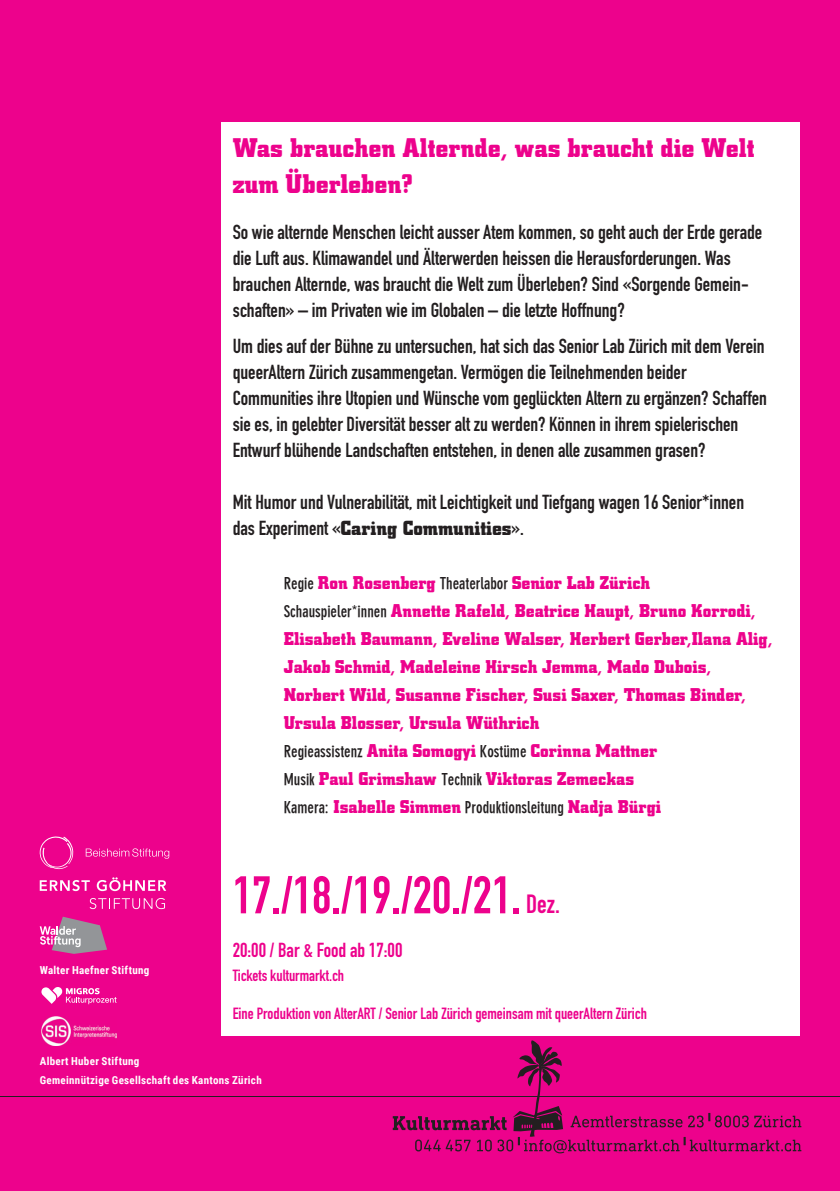
<style>
.page{position:relative;width:840px;height:1191px;background:#fff}
.page>*{position:absolute;margin:0;border:0;box-sizing:border-box;transform-origin:0 0}
.t1{font:700 52px "DIN Condensed";color:#ed028c}
.t2{font:700 28px/36px "City D";color:#ed028c}
.t3{font:700 21.2px "City D";color:#231f20}
.t4{font:700 20px/26px "DIN Condensed";color:#231f20}
.t5{font:700 20px "DIN Condensed";color:#ed028c}
.t6{font:700 19.2px/28px "City D";color:#ed028c}
.t7{font:700 16px "DIN Condensed";color:#ed028c}
.t8{font:16px "DIN Neuzeit Grotesk Bold Cond";color:#231f20}
.t9{font:700 11px/19.2px "Roboto Condensed";letter-spacing:.03em;color:#fff}
.s1{font-family:"DIN Condensed";font-size:20px}
.s2{font-family:"DIN Neuzeit Grotesk Bold Cond";font-weight:400;font-size:16px;color:#231f20}
.s3{font-family:"City D";font-weight:700;font-size:19.2px;color:#ed028c}
.s4{font-size:26px}
</style>
<div class="page">
<div style="left:0;top:0;width:839px;height:1191px;background:#ed028c"></div>
<hr style="left:0;top:1096px;width:839px;height:1px;background:#231f20">
<svg style="left:392px;top:1040px;width:408px;height:113px"></svg>
<div style="left:221px;top:122px;width:578px;height:913px;background:#fff"></div>
<svg style="left:40px;top:916px;width:67px;height:38px"></svg>
<svg style="left:40px;top:880px;width:50px;height:11px"></svg>
<svg style="left:97px;top:877px;width:69px;height:14px"></svg>
<svg style="left:89px;top:898px;width:76px;height:11px"></svg>
<img style="left:42px;top:1016px;width:74px;height:29px">
<svg style="left:86px;top:848px;width:83px;height:10px"></svg>
<svg style="left:40px;top:836px;width:33px;height:33px"></svg>
<svg style="left:41px;top:987px;width:75px;height:17px"></svg>
<p class="t9" style="left:40px;top:960px;width:111px">Walter Haefner Stiftung</p>
<h2 class="t2" style="left:232px;top:130px;width:522px">Was brauchen Alternde, was braucht die Welt zum Überleben?</h2>
<p class="t4" style="left:232px;top:218px;width:531px">So wie alternde Menschen leicht ausser Atem kommen, so geht auch der Erde gerade die Luft aus. Klimawandel und Älterwerden heissen die Herausforderungen. Was brauchen Alternde, was braucht die Welt zum Überleben? Sind «Sorgende Gemein&shy;schaften» – im Privaten wie im Globalen – die letzte Hoffnung?</p>
<p class="t4" style="left:232px;top:332px;width:535px">Um dies auf der Bühne zu untersuchen, hat sich das Senior Lab Zürich mit dem Verein queerAltern Zürich zusammengetan. Vermögen die Teilnehmenden beider Communities ihre Utopien und Wünsche vom geglückten Altern zu ergänzen? Schaffen sie es, in gelebter Diversität besser alt zu werden? Können in ihrem spielerischen Entwurf blühende Landschaften entstehen, in denen alle zusammen grasen?</p>
<p class="t4" style="left:232px;top:488px;width:512px">Mit Humor und Vulnerabilität, mit Leichtigkeit und Tiefgang wagen 16 Senior*innen</p>
<p class="t3" style="left:232px;top:516px;width:292px"><span class="s1">das Experiment «</span>Caring Communities<span class="s1">».</span></p>
<p class="t6" style="left:283px;top:568px;width:490px"><span class="s2">Regie</span> Ron Rosenberg <span class="s2">Theaterlabor</span> Senior Lab Zürich<br><span class="s2">Schauspieler*innen</span> Annette Rafeld, Beatrice Haupt, Bruno Korrodi, Elisabeth Baumann, Eveline Walser, Herbert Gerber,Ilana Alig, Jakob Schmid, Madeleine Hirsch Jemma, Mado Dubois, Norbert Wild, Susanne Fischer, Susi Saxer, Thomas Binder, Ursula Blosser, Ursula Wüthrich<br><span class="s2">Regieassistenz</span> Anita Somogyi <span class="s2">Kostüme</span> Corinna Mattner<br><span class="s2">Musik</span> Paul Grimshaw <span class="s2">Technik</span> Viktoras Zemeckas</p>
<p class="t8" style="left:283px;top:798px;width:379px">Kamera: <span class="s3">Isabelle Simmen</span> Produktionsleitung <span class="s3">Nadja Bürgi</span></p>
<h1 class="t1" style="left:232px;top:860px;width:328px">17./18./19./20./21. <span class="s4">Dez.</span></h1>
<p class="t5" style="left:232px;top:937px;width:171px">20:00 / Bar &amp; Food ab 17:00</p>
<p class="t7" style="left:232px;top:965px;width:113px">Tickets kulturmarkt.ch</p>
<p class="t7" style="left:232px;top:1003px;width:415px">Eine Produktion von AlterART / Senior Lab Zürich gemeinsam mit queerAltern Zürich</p>
<p class="t9" style="left:40px;top:1051px;width:223px">Albert Huber Stiftung<br>Gemeinnützige Gesellschaft des Kantons Zürich</p>
</div>
